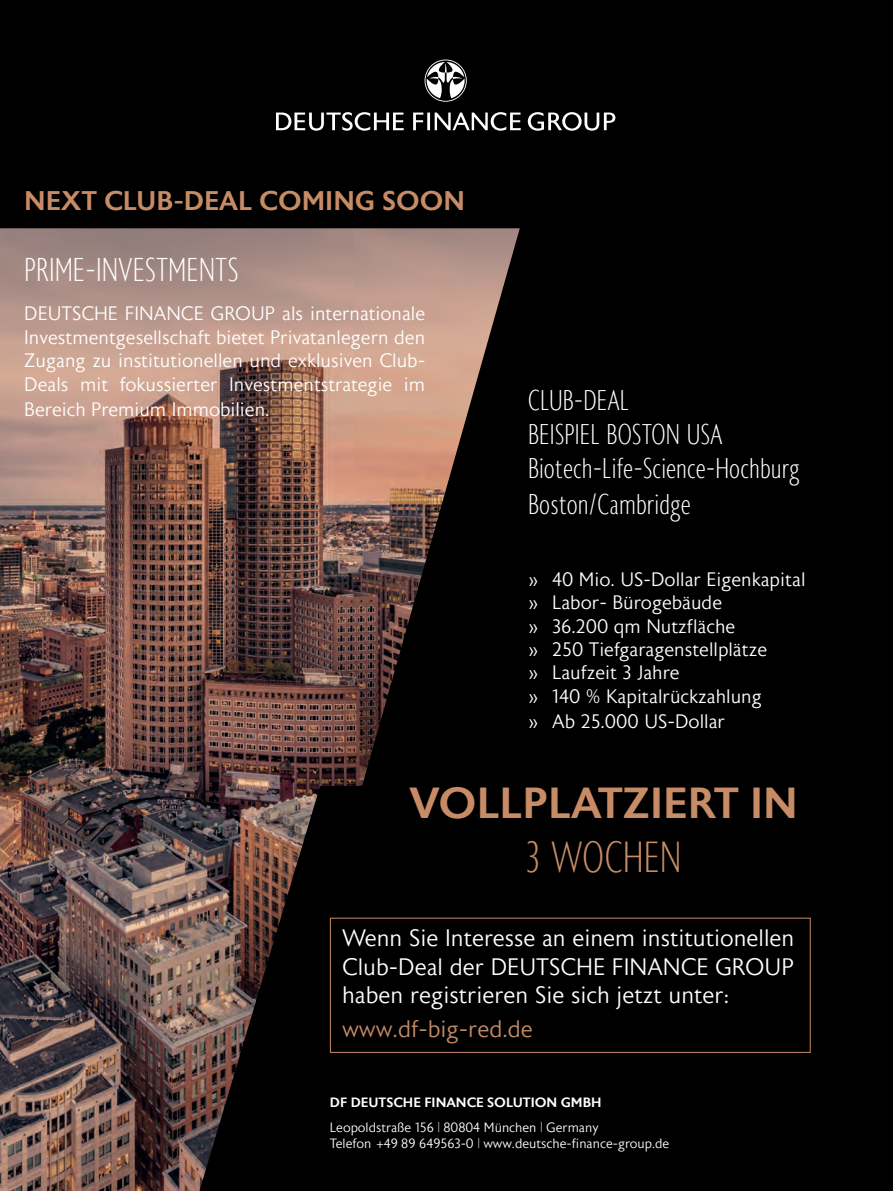
<style>
.page{position:relative;width:893px;height:1191px;background:#000}
.page>*{position:absolute;margin:0;border:0;box-sizing:border-box;transform-origin:0 0}
.t1{font:500 43.5px/54px "Astoria Sans";color:#c78c66;text-align:center}
.t2{font:300 expanded 33px "Astoria Sans";color:#fff}
.t3{font:300 expanded 28.5px/34.8px "Astoria Sans";color:#fff}
.t4{font:500 27px "Astoria Sans";color:#c78c66}
.t5{font:300 23.85px/28.7px "Astoria Sans";color:#fff;text-align:justify}
.t6{font:300 23.85px "Astoria Sans";color:#c78c66}
.t7{font:300 19.5px/23.4px "Astoria Sans";color:#fff}
.t8{font:300 13.5px/25px "Astoria Sans";color:#fff}
.s1{font-weight:300;font-stretch:expanded}
.s2{font-weight:500}
.s3{font-stretch:expanded}
</style>
<div class="page">
<img style="left:0;top:228px;width:520px;height:963px">
<svg style="left:425px;top:60px;width:42px;height:42px"></svg>
<svg style="left:277px;top:112px;width:127px;height:19px"></svg>
<svg style="left:413px;top:113px;width:10px;height:17px"></svg>
<hr style="left:427px;top:113px;width:3px;height:17px;background:#fff">
<svg style="left:435px;top:112px;width:86px;height:19px"></svg>
<svg style="left:528px;top:112px;width:87px;height:19px"></svg>
<p class="t4" style="left:24px;top:186px;width:442px">NEXT CLUB-DEAL COMING SOON</p>
<p class="t2" style="left:24px;top:253px;width:216px">PRIME-INVESTMENTS</p>
<p class="t7" style="left:24px;top:303px;width:402px;text-align:justify">DEUTSCHE FINANCE GROUP als internationale Investmentgesellschaft bietet Privatanlegern den Zugang zu institutionellen und exklusiven Club-Deals mit fokussierter Investmentstrategie im</p>
<p class="t7" style="left:24px;top:398px;width:247px">Bereich Premium Immobilien.</p>
<p class="t3" style="left:528px;top:384px;width:273px">CLUB-DEAL<br>BEISPIEL BOSTON USA<br>Biotech-Life-Science-Hochburg<br>Boston/Cambridge</p>
<p class="t7" style="left:528px;top:568px;width:279px">» 40 Mio. US-Dollar Eigenkapital » Labor- Bürogebäude<br>» 36.200 qm Nutzfläche<br>» 250 Tiefgaragenstellplätze<br>» Laufzeit 3 Jahre<br>» 140 % Kapitalrückzahlung</p>
<p class="t7" style="left:528px;top:710px;width:198px">» Ab 25.000 US-Dollar</p>
<p class="t1" style="left:409px;top:777px;width:390px">VOLLPLATZIERT IN<br><span class="s1">3 WOCHEN</span></p>
<p class="t5" style="left:342px;top:924px;width:454px">Wenn Sie Interesse an einem institutionellen Club-Deal der DEUTSCHE FINANCE GROUP haben registrieren Sie sich jetzt unter:</p>
<p class="t6" style="left:342px;top:1016px;width:192px">www.df-big-red.de</p>
<p class="t8" style="left:330px;top:1090px;width:273px"><span class="s2">DF DEUTSCHE FINANCE SOLUTION GMBH<br></span>Leopoldstraße 156 <span class="s3">|</span> 80804 München <span class="s3">|</span> Germany</p>
<p class="t8" style="left:330px;top:1131px;width:341px">Telefon +49 89 649563-0 <span class="s3">|</span> www.deutsche-finance-group.de</p>
</div>
